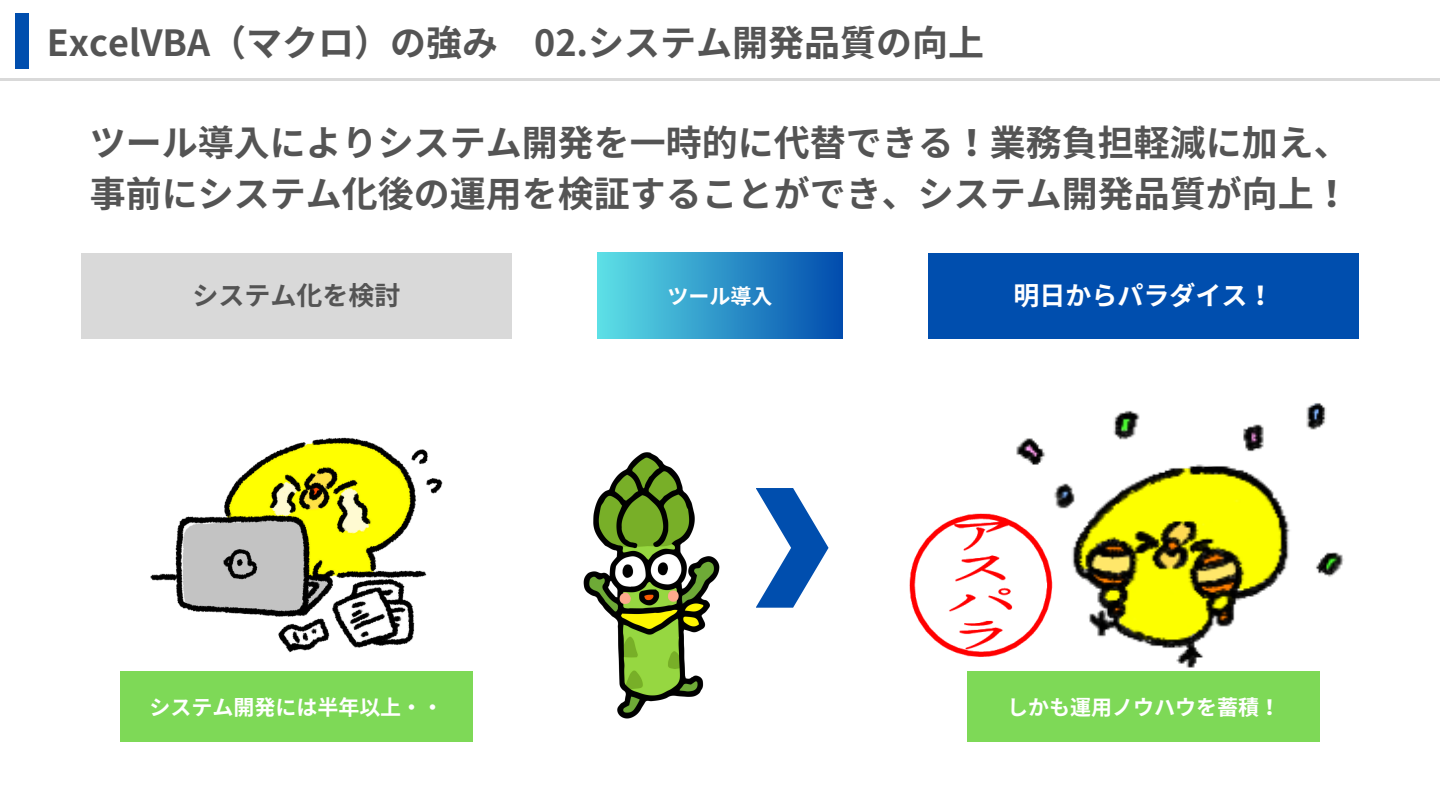
<style>
.page{position:relative;width:1440px;height:810px;background:#fff}
.page>*{position:absolute;margin:0;border:0;box-sizing:border-box;transform-origin:0 0}
.t1{font:700 36px/50.2px "Noto Sans JP";color:#545454}
.t2{font:700 26px "Noto Sans JP";color:#fff}
.t3{font:700 26px "Noto Sans JP";color:#545454}
.t4{font:700 21px "Noto Sans JP";color:#fff}
</style>
<div class="page">
<div style="left:15px;top:13px;width:13px;height:56px;background:#004eae"></div>
<hr style="left:0;top:78px;width:1440px;height:3px;background:#d9d9d9">
<div style="left:81px;top:253px;width:431px;height:85px;background:#d9d9d9"></div>
<div style="left:928px;top:253px;width:431px;height:85px;background:#004eae"></div>
<svg style="left:791px;top:488px;width:38px;height:120px"></svg>
<img style="left:150px;top:437px;width:293px;height:216px">
<div style="left:120px;top:671px;width:353px;height:70px;background:#7ed957"></div>
<img style="left:1016px;top:403px;width:328px;height:265px">
<img style="left:909px;top:510px;width:147px;height:151px">
<img style="left:583px;top:452px;width:208px;height:267px">
<div style="left:597px;top:253px;width:246px;height:85px;background:linear-gradient(to right,#5de0e6,#014cae)"></div>
<div style="left:967px;top:671px;width:353px;height:70px;background:#7ed957"></div>
<p class="t1" style="left:47px;top:16px;width:939px">ExcelVBA（マクロ）の強み 02.システム開発品質の向上</p>
<p class="t1" style="left:90px;top:116px;width:1262px">ツール導入によりシステム開発を一時的に代替できる！業務負担軽減に加え、事前にシステム化後の運用を検証することができ、システム開発品質が向上！</p>
<h1 class="t3" style="left:192px;top:275px;width:209px">システム化を検討</h1>
<h1 class="t2" style="left:1014px;top:275px;width:261px">明日からパラダイス！</h1>
<p class="t4" style="left:668px;top:280px;width:105px">ツール導入</p>
<p class="t4" style="left:149px;top:690px;width:295px">システム開発には半年以上・・</p>
<p class="t4" style="left:1007px;top:690px;width:274px">しかも運用ノウハウを蓄積！</p>
</div>
